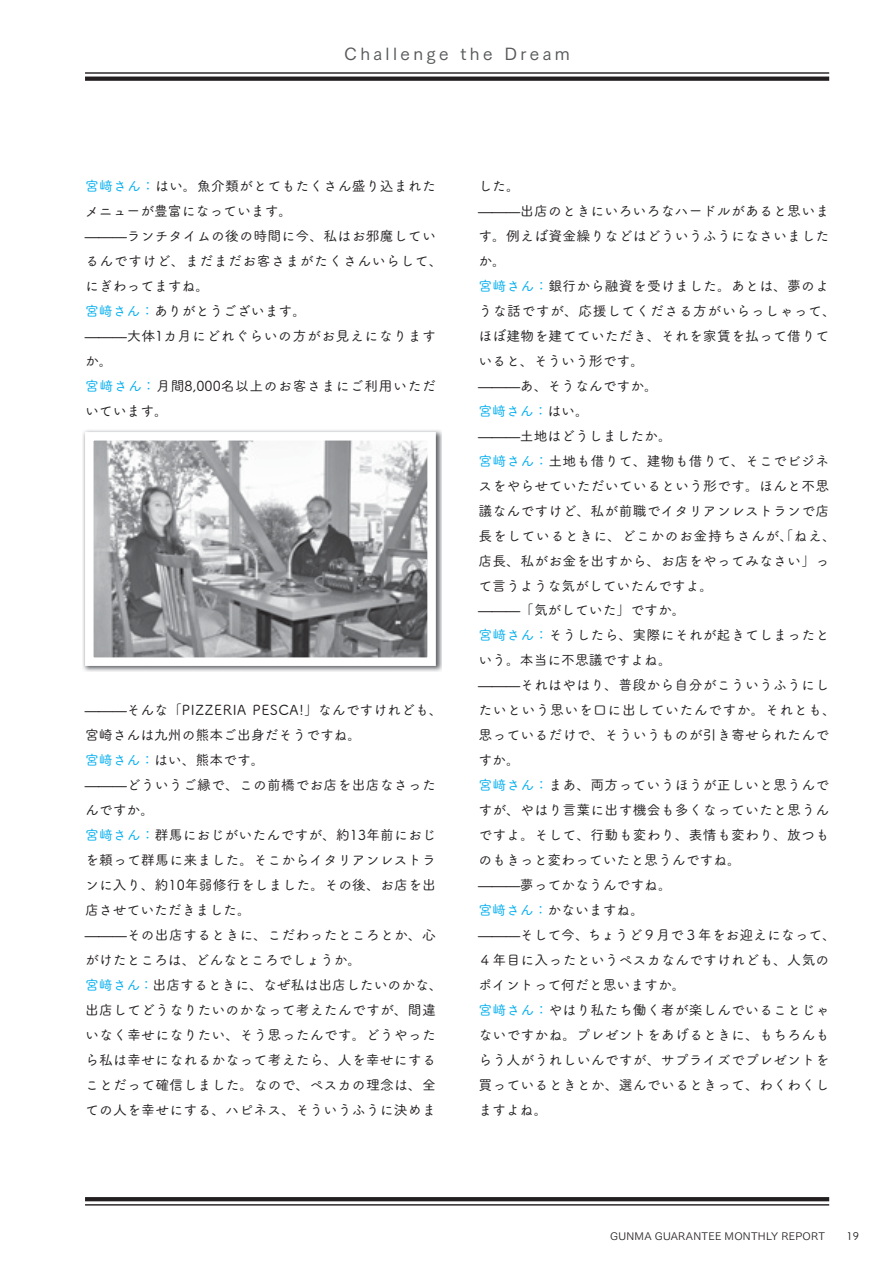
<style>
.page{position:relative;width:893px;height:1263px;background:#fff}
.page>*{position:absolute;margin:0;border:0;box-sizing:border-box;transform-origin:0 0}
.t1{font:16.95px "Tsuku Go Pro M 90 pv RKSJ H";letter-spacing:.2em;color:#58595b}
.t2{font:13.8px/25px "Tsuku A Rd Gothic Std M 90 pv RKSJ H";letter-spacing:.015em;color:#231f20}
.t3{font:10.65px "Tsuku Go Pro R 90 pv RKSJ H";letter-spacing:.025em;color:#231f20}
.t4{font:10.65px "Tsuku A Rd Gothic Std M 90 pv RKSJ H";color:#231f20}
.s1{color:#00aeef}
</style>
<div class="page">
<hr style="left:85px;top:72px;width:744px;height:2px;background:#231f20">
<svg style="left:85px;top:77px;width:744px;height:4px;background:#2e2a2b"></svg>
<svg style="left:85px;top:1197px;width:744px;height:4px;background:#272324"></svg>
<hr style="left:85px;top:1204px;width:744px;height:1px;background:#231f20">
<img style="left:83px;top:430px;width:359px;height:242px">
<img style="left:95px;top:442px;width:331px;height:214px">
<div style="left:85px;top:432px;width:351px;height:234px;border:9px solid #fff"></div>
<p class="t1" style="left:344px;top:47px;width:227px">Challenge the Dream</p>
<p class="t2" style="left:85px;top:175px;width:359px"><span class="s1">宮﨑さん：</span>はい。魚介類がとてもたくさん盛り込まれたメニューが豊富になっています。<br>̶̶̶ランチタイムの後の時間に今、私はお邪魔しているんですけど、まだまだお客さまがたくさんいらして、にぎわってますね。<br><span class="s1">宮﨑さん：</span>ありがとうございます。<br>̶̶̶大体1カ月にどれぐらいの方がお見えになりますか。<br><span class="s1">宮﨑さん：</span>月間8,000名以上のお客さまにご利用いただいています。</p>
<p class="t2" style="left:85px;top:699px;width:359px">̶̶̶そんな「PIZZERIA PESCA!」なんですけれども、宮崎さんは九州の熊本ご出身だそうですね。<br><span class="s1">宮﨑さん：</span>はい、熊本です。<br>̶̶̶どういうご縁で、この前橋でお店を出店なさったんですか。<br><span class="s1">宮﨑さん：</span>群馬におじがいたんですが、約13年前におじを頼って群馬に来ました。そこからイタリアンレストランに入り、約10年弱修行をしました。その後、お店を出店させていただきました。<br>̶̶̶その出店するときに、こだわったところとか、心がけたところは、どんなところでしょうか。<br><span class="s1">宮﨑さん：</span>出店するときに、なぜ私は出店したいのかな、出店してどうなりたいのかなって考えたんですが、間違いなく幸せになりたい、そう思ったんです。どうやったら私は幸せになれるかなって考えたら、人を幸せにすることだって確信しました。なので、ペスカの理念は、全ての人を幸せにする、ハピネス、そういうふうに決めま</p>
<p class="t2" style="left:478px;top:175px;width:359px">した。<br>̶̶̶出店のときにいろいろなハードルがあると思います。例えば資金繰りなどはどういうふうになさいましたか。<br><span class="s1">宮﨑さん：</span>銀行から融資を受けました。あとは、夢のような話ですが、応援してくださる方がいらっしゃって、ほぼ建物を建てていただき、それを家賃を払って借りていると、そういう形です。<br>̶̶̶あ、そうなんですか。<br><span class="s1">宮﨑さん：</span>はい。<br>̶̶̶土地はどうしましたか。<br><span class="s1">宮﨑さん：</span>土地も借りて、建物も借りて、そこでビジネスをやらせていただいているという形です。ほんと不思議なんですけど、私が前職でイタリアンレストランで店長をしているときに、どこかのお金持ちさんが、「ねえ、店長、私がお金を出すから、お店をやってみなさい」って言うような気がしていたんですよ。<br>̶̶̶「気がしていた」ですか。<br><span class="s1">宮﨑さん：</span>そうしたら、実際にそれが起きてしまったという。本当に不思議ですよね。<br>̶̶̶それはやはり、普段から自分がこういうふうにしたいという思いを口に出していたんですか。それとも、思っているだけで、そういうものが引き寄せられたんですか。<br><span class="s1">宮﨑さん：</span>まあ、両方っていうほうが正しいと思うんですが、やはり言葉に出す機会も多くなっていたと思うんですよ。そして、行動も変わり、表情も変わり、放つものもきっと変わっていたと思うんですね。<br>̶̶̶夢ってかなうんですね。<br><span class="s1">宮﨑さん：</span>かないますね。<br>̶̶̶そして今、ちょうど９月で３年をお迎えになって、<br>４年目に入ったというペスカなんですけれども、人気のポイントって何だと思いますか。<br><span class="s1">宮﨑さん：</span>やはり私たち働く者が楽しんでいることじゃないですかね。プレゼントをあげるときに、もちろんもらう人がうれしいんですが、サプライズでプレゼントを買っているときとか、選んでいるときって、わくわくしますよね。</p>
<p class="t3" style="left:610px;top:1232px;width:216px">GUNMA GUARANTEE MONTHLY REPORT</p>
<p class="t4" style="left:846px;top:1232px;width:14px">19</p>
</div>
